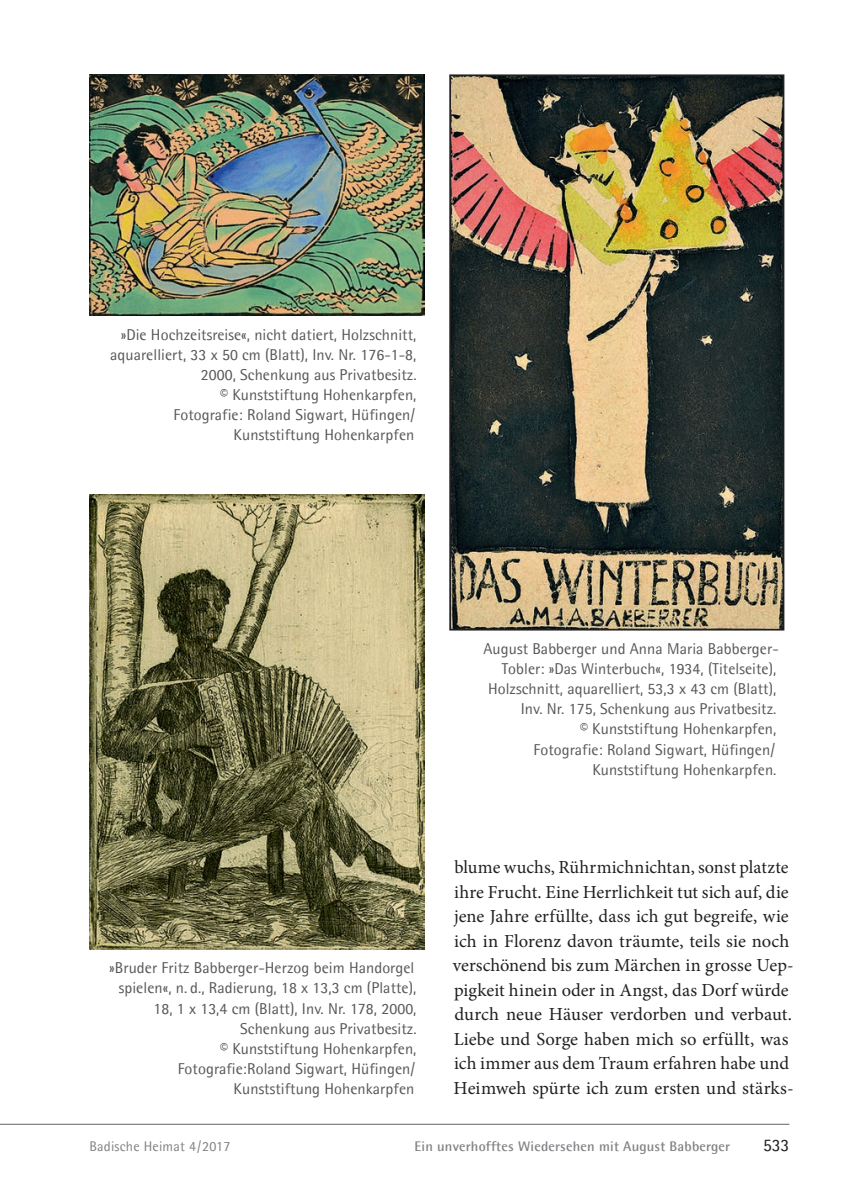
<style>
.page{position:relative;width:844px;height:1191px;background:#fff}
.page>*{position:absolute;margin:0;border:0;box-sizing:border-box;transform-origin:0 0}
.t1{font:18.38px/24.5px "Minion Pro";letter-spacing:.005em;color:#231f20}
.t2{font:17.5px "Agfa Rotis Semisans";color:#231f20}
.t3{font:15.75px/20.1px "Agfa Rotis Semisans";letter-spacing:.005em;color:#57585a;text-align:right}
.t4{font:700 14px "Agfa Rotis Semisans";letter-spacing:.015em;color:#808285}
.t5{font:14px "Agfa Rotis Semisans";letter-spacing:.015em;color:#808285}
</style>
<div class="page">
<hr style="left:0;top:1124px;width:789px;height:1px;background:#636366">
<img style="left:89px;top:74px;width:335px;height:242px">
<img style="left:89px;top:494px;width:335px;height:456px">
<img style="left:452px;top:77px;width:329px;height:550px">
<div style="left:449px;top:74px;width:335px;height:556px;border:2px solid #231f20"></div>
<p class="t3" style="left:110px;top:324px;width:308px">»Die Hochzeitsreise«, nicht datiert, Holzschnitt, aquarelliert, 33 x 50 cm (Blatt), Inv. Nr. 176-1-8, 2000, Schenkung aus Privatbesitz.<br>© Kunststiftung Hohenkarpfen,<br>Fotografie: Roland Sigwart, Hüfingen/ Kunststiftung Hohenkarpfen</p>
<p class="t3" style="left:109px;top:957px;width:309px">»Bruder Fritz Babberger-Herzog beim Handorgel spielen«, n. d., Radierung, 18 x 13,3 cm (Platte), 18, 1 x 13,4 cm (Blatt), Inv. Nr. 178, 2000, Schenkung aus Privatbesitz.<br>© Kunststiftung Hohenkarpfen, Fotografie:Roland Sigwart, Hüfingen/ Kunststiftung Hohenkarpfen</p>
<p class="t3" style="left:483px;top:638px;width:297px">August Babberger und Anna Maria Babberger-Tobler: »Das Winterbuch«, 1934, (Titelseite), Holzschnitt, aquarelliert, 53,3 x 43 cm (Blatt), Inv. Nr. 175, Schenkung aus Privatbesitz.<br>© Kunststiftung Hohenkarpfen,<br>Fotografie: Roland Sigwart, Hüfingen/ Kunststiftung Hohenkarpfen.</p>
<p class="t1" style="left:453px;top:856px;width:342px">blume wuchs, Rührmichnichtan, sonst platzte ihre Frucht. Eine Herrlichkeit tut sich auf, die jene Jahre erfüllte, dass ich gut begreife, wie ich in Florenz davon träumte, teils sie noch verschönend bis zum Märchen in grosse Uep&shy;pigkeit hinein oder in Angst, das Dorf würde durch neue Häuser verdorben und verbaut.<br>Liebe und Sorge haben mich so erfüllt, was ich immer aus dem Traum erfahren habe und Heimweh spürte ich zum ersten und stärks-</p>
<p class="t5" style="left:89px;top:1137px;width:142px">Badische Heimat 4 / 2017</p>
<p class="t4" style="left:414px;top:1137px;width:317px">Ein unverhofftes Wiedersehen mit August Babberger</p>
<p class="t2" style="left:762px;top:1134px;width:28px">533</p>
</div>
